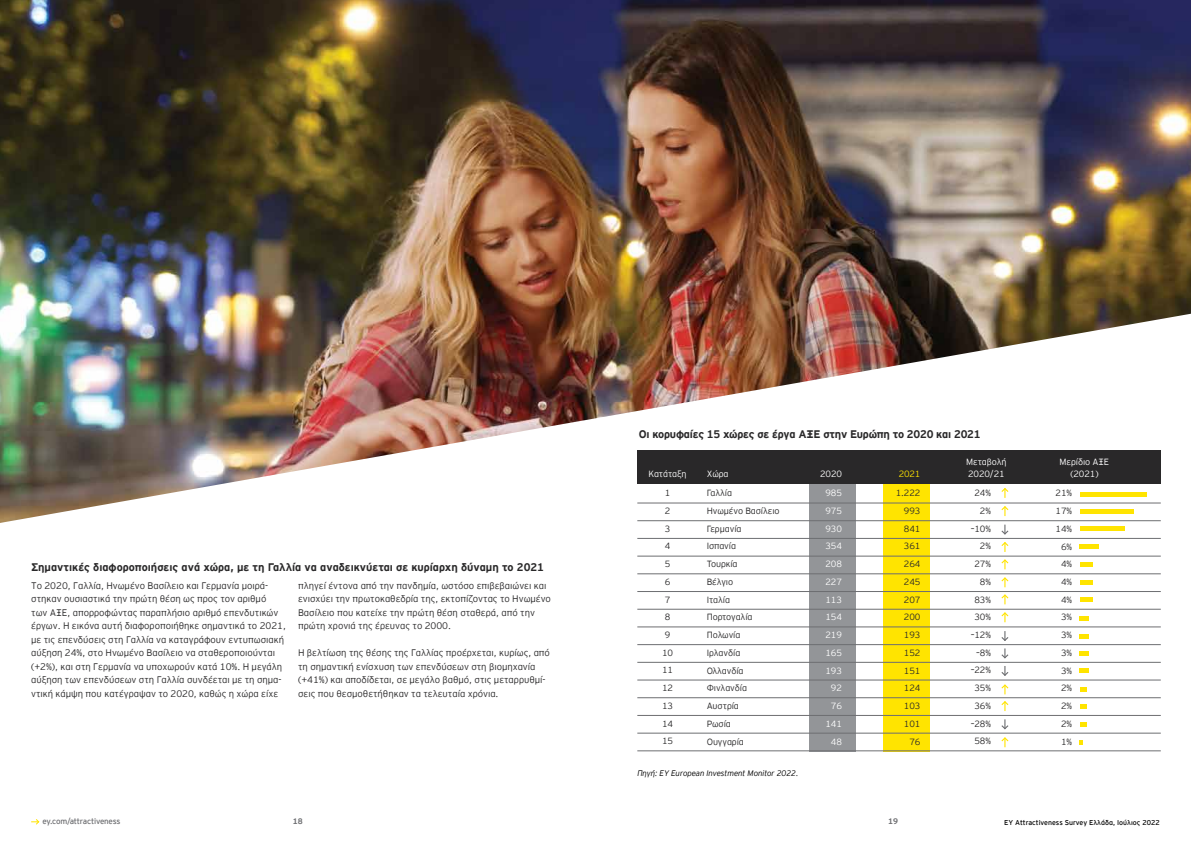
<style>
.page{position:relative;width:1191px;height:842px;background:#fff}
.page>*{position:absolute;margin:0;border:0;box-sizing:border-box;transform-origin:0 0}
.t1{font:700 11px "EY Interstate";color:#292829}
.t2{font:700 11px "EY Interstate";letter-spacing:-.02em;color:#292829}
.t3{font:300 9.5px/13.5px "EY Interstate";letter-spacing:-.005em;color:#292829}
.t4{font:300 9px/17.7px "EY Interstate";letter-spacing:-.01em;color:#292829;text-align:right}
.t5{font:300 9px/17.7px "EY Interstate";letter-spacing:-.01em;color:#fff;text-align:center}
.t6{font:300 9px "EY Interstate";color:#ffe400}
.t7{font:italic 300 8px "EY Interstate";letter-spacing:-.01em;color:#000}
.t8{font:8px "EY Interstate";letter-spacing:-.025em;color:#6d6e71}
.t9{font:700 8px "EY Interstate";color:#6d6e71}
.t10{font:7px "EY Interstate";color:#000}
</style>
<div class="page">
<img style="left:0;top:0;width:1191px;height:523px">
<svg style="left:31px;top:819px;width:9px;height:6px"></svg>
<div style="left:883px;top:462px;width:46px;height:289px;background:#ffe400"></div>
<div style="left:809px;top:462px;width:46px;height:289px;background:#939598"></div>
<div style="left:637px;top:450px;width:523px;height:33px;background:#292829"></div>
<hr style="left:637px;top:503px;width:523px;height:1px;background:#6d6e71">
<hr style="left:637px;top:591px;width:523px;height:1px;background:#6d6e71">
<hr style="left:637px;top:680px;width:523px;height:1px;background:#6d6e71">
<hr style="left:637px;top:538px;width:523px;height:1px;background:#6d6e71">
<hr style="left:637px;top:627px;width:523px;height:1px;background:#6d6e71">
<hr style="left:637px;top:715px;width:523px;height:1px;background:#6d6e71">
<hr style="left:637px;top:556px;width:523px;height:1px;background:#6d6e71">
<hr style="left:637px;top:644px;width:523px;height:1px;background:#6d6e71">
<hr style="left:637px;top:733px;width:523px;height:1px;background:#6d6e71">
<hr style="left:637px;top:573px;width:523px;height:1px;background:#6d6e71">
<hr style="left:637px;top:662px;width:523px;height:1px;background:#6d6e71">
<hr style="left:637px;top:750px;width:523px;height:1px;background:#6d6e71">
<hr style="left:637px;top:520px;width:523px;height:1px;background:#6d6e71">
<hr style="left:637px;top:609px;width:523px;height:1px;background:#6d6e71">
<hr style="left:637px;top:697px;width:523px;height:1px;background:#6d6e71">
<svg style="left:1001px;top:631px;width:8px;height:10px"></svg>
<svg style="left:1001px;top:701px;width:8px;height:10px"></svg>
<svg style="left:1001px;top:737px;width:8px;height:10px"></svg>
<svg style="left:1001px;top:577px;width:8px;height:10px"></svg>
<svg style="left:1001px;top:594px;width:8px;height:10px"></svg>
<svg style="left:1001px;top:612px;width:8px;height:10px"></svg>
<svg style="left:1001px;top:648px;width:8px;height:11px"></svg>
<svg style="left:1001px;top:666px;width:8px;height:10px"></svg>
<svg style="left:1001px;top:719px;width:8px;height:11px"></svg>
<svg style="left:1001px;top:684px;width:8px;height:10px"></svg>
<svg style="left:1000px;top:487px;width:9px;height:11px"></svg>
<svg style="left:1000px;top:505px;width:9px;height:11px"></svg>
<svg style="left:1000px;top:525px;width:9px;height:27px"></svg>
<svg style="left:1001px;top:559px;width:8px;height:10px"></svg>
<div style="left:1079px;top:492px;width:67px;height:5px;background:#ffe400"></div>
<hr style="left:1079px;top:509px;width:54px;height:4px;background:#ffe400">
<div style="left:1079px;top:526px;width:45px;height:5px;background:#ffe400"></div>
<div style="left:1079px;top:544px;width:19px;height:5px;background:#ffe400"></div>
<div style="left:1079px;top:562px;width:13px;height:5px;background:#ffe400"></div>
<div style="left:1079px;top:580px;width:13px;height:5px;background:#ffe400"></div>
<div style="left:1079px;top:597px;width:13px;height:5px;background:#ffe400"></div>
<div style="left:1079px;top:615px;width:10px;height:5px;background:#ffe400"></div>
<hr style="left:1079px;top:634px;width:10px;height:4px;background:#ffe400">
<div style="left:1079px;top:651px;width:10px;height:5px;background:#ffe400"></div>
<div style="left:1079px;top:668px;width:10px;height:5px;background:#ffe400"></div>
<svg style="left:1080px;top:687px;width:6px;height:5px"></svg>
<svg style="left:1080px;top:704px;width:6px;height:4px"></svg>
<svg style="left:1080px;top:722px;width:6px;height:5px"></svg>
<svg style="left:1079px;top:740px;width:4px;height:5px"></svg>
<p class="t1" style="left:31px;top:560px;width:514px">Σημαντικές διαφοροποιήσεις ανά χώρα, με τη Γαλλία να αναδεικνύεται σε κυρίαρχη δύναμη το 2021</p>
<p class="t3" style="left:31px;top:578px;width:256px">Το 2020, Γαλλία, Ηνωμένο Βασίλειο και Γερμανία μοιρά&shy;στηκαν ουσιαστικά την πρώτη θέση ως προς τον αριθμό<br>των ΑΞΕ, απορροφώντας παραπλήσιο αριθμό επενδυτικών έργων. Η εικόνα αυτή διαφοροποιήθηκε σημαντικά το 2021, με τις επενδύσεις στη Γαλλία να καταγράφουν εντυπωσιακή αύξηση 24%, στο Ηνωμένο Βασίλειο να σταθεροποιούνται (+2%), και στη Γερμανία να υποχωρούν κατά 10%. Η μεγάλη αύξηση των επενδύσεων στη Γαλλία συνδέεται με τη σημα&shy;ντική κάμψη που κατέγραψαν το 2020, καθώς η χώρα είχε</p>
<p class="t3" style="left:298px;top:578px;width:254px">πληγεί έντονα από την πανδημία, ωστόσο επιβεβαιώνει και ενισχύει την πρωτοκαθεδρία της, εκτοπίζοντας το Ηνωμένο Βασίλειο που κατείχε την πρώτη θέση σταθερά, από την πρώτη χρονιά της έρευνας το 2000.</p>
<p class="t3" style="left:298px;top:646px;width:253px">Η βελτίωση της θέσης της Γαλλίας προέρχεται, κυρίως, από τη σημαντική ενίσχυση των επενδύσεων στη βιομηχανία (+41%) και αποδίδεται, σε μεγάλο βαθμό, στις μεταρρυθμί&shy;σεις που θεσμοθετήθηκαν τα τελευταία χρόνια.</p>
<p class="t2" style="left:639px;top:426px;width:343px">Οι κορυφαίες 15 χώρες σε έργα ΑΞΕ στην Ευρώπη το 2020 και 2021</p>
<p class="t5" style="left:648px;top:465px;width:40px">Κατάταξη</p>
<p class="t4" style="left:662px;top:483px;width:13px;text-align:center">1<br>2<br>3<br>4<br>5<br>6<br>7<br>8<br>9<br>10<br>11<br>12<br>13<br>14<br>15</p>
<p class="t5" style="left:706px;top:465px;width:23px">Χώρα</p>
<p class="t4" style="left:706px;top:484px;width:74px;text-align:left">Γαλλία<br>Ηνωμένο Βασίλειο<br>Γερμανία<br>Ισπανία<br>Τουρκία<br>Βέλγιο<br>Ιταλία<br>Πορτογαλία<br>Πολωνία<br>Ιρλανδία<br>Ολλανδία<br>Φινλανδία<br>Αυστρία<br>Ρωσία<br>Ουγγαρία</p>
<p class="t7" style="left:637px;top:767px;width:163px">Πηγή: EY European Investment Monitor 2022.</p>
<p class="t5" style="left:820px;top:464px;width:24px;line-height:18.9px">2020<br>985</p>
<p class="t5" style="left:825px;top:501px;width:18px;text-align:right">975<br>930<br>354<br>208<br>227<br>113<br>154<br>219<br>165<br>193<br>92<br>76<br>141<br>48</p>
<p class="t6" style="left:898px;top:468px;width:23px">2021</p>
<p class="t4" style="left:895px;top:484px;width:26px">1.222<br>993<br>841<br>361<br>264<br>245<br>207<br>200<br>193<br>152<br>151<br>124<br>103<br>101<br>76</p>
<p class="t5" style="left:966px;top:456px;width:42px;line-height:12px;text-align:left">Μεταβολή<br>2020/21</p>
<p class="t5" style="left:1059px;top:456px;width:51px;line-height:12px">Μερίδιο ΑΞΕ (2021)</p>
<p class="t4" style="left:1055px;top:484px;width:18px">21%<br>17%<br>14%<br>6%<br>4%<br>4%<br>4%<br>3%<br>3%<br>3%<br>3%<br>2%<br>2%<br>2%<br>1%</p>
<p class="t4" style="left:970px;top:483px;width:22px">24%<br>2% –10%<br>2%<br>27%<br>8%<br>83%<br>30% –12% –8% –22%<br>35%<br>36% –28%<br>58%</p>
<p class="t8" style="left:42px;top:815px;width:80px">ey.com/attractiveness</p>
<p class="t9" style="left:293px;top:816px;width:11px">18</p>
<p class="t9" style="left:888px;top:816px;width:11px">19</p>
<p class="t10" style="left:1004px;top:817px;width:157px">EY Attractiveness Survey Ελλάδα, Ιούλιος 2022</p>
</div>
